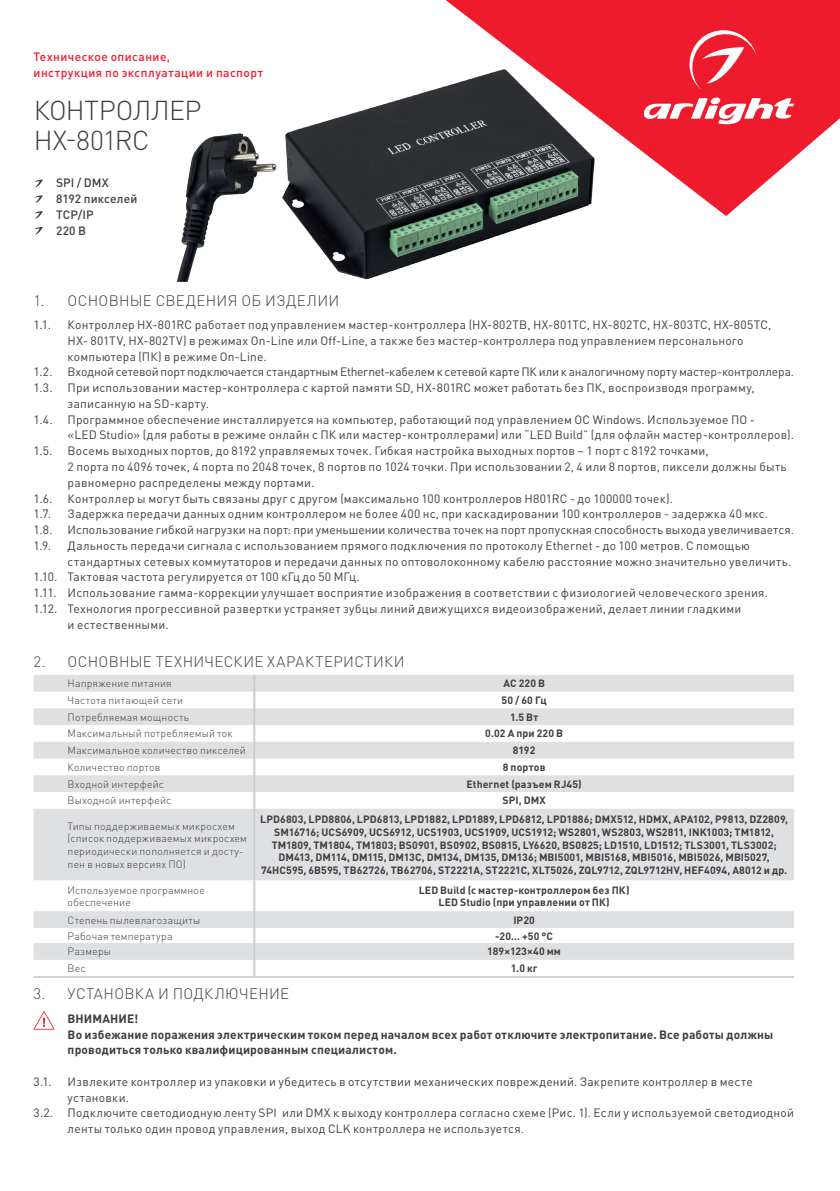
<style>
.page{position:relative;width:840px;height:1191px;background:#fff}
.page>*{position:absolute;margin:0;border:0;box-sizing:border-box;transform-origin:0 0}
.t1{font:300 27px/30px "DIN Pro";letter-spacing:-.015em;color:#3e3e3f}
.t2{font:300 15px "DIN Pro";letter-spacing:.02em;color:#3e3e3f}
.t3{font:12px/15.8px "DIN Pro";letter-spacing:.02em;color:#3e3e3f}
.t4{font:700 12px/15.8px "DIN Pro";letter-spacing:.015em;color:#3e3e3f}
.t5{font:12px "DIN Pro";letter-spacing:-.01em;color:#3e3e3f}
.t6{font:500 12px/15.8px "DIN Pro";letter-spacing:.035em;color:#ee1b2d}
.t7{font:500 12px/15.8px "DIN Pro";letter-spacing:.01em;color:#3e3e3f}
.t8{font:700 10.4px/12.6px "DIN Pro";letter-spacing:.01em;color:#3e3e3f;text-align:center}
.t9{font:300 10.4px/12.6px "DIN Pro";letter-spacing:.015em;color:#3e3e3f}
</style>
<div class="page">
<svg style="left:445px;top:0;width:394px;height:216px;fill:#ee1b2d"></svg>
<svg style="left:640px;top:98px;width:153px;height:29px"></svg>
<svg style="left:684px;top:25px;width:72px;height:65px;background:#f04150"></svg>
<img style="left:176px;top:66px;width:424px;height:216px">
<svg style="left:34px;top:1011px;width:21px;height:18px"></svg>
<svg style="left:34px;top:180px;width:9px;height:7px"></svg>
<svg style="left:34px;top:195px;width:9px;height:8px"></svg>
<svg style="left:34px;top:211px;width:9px;height:8px"></svg>
<svg style="left:34px;top:227px;width:9px;height:7px"></svg>
<svg style="left:34px;top:675px;width:759px;height:205px;fill:#dfe0e2"></svg>
<svg style="left:34px;top:880px;width:759px;height:96px"></svg>
<svg style="left:253px;top:675px;width:2px;height:133px"></svg>
<hr style="left:253px;top:808px;width:2px;height:72px;background:#cccdcf">
<hr style="left:253px;top:880px;width:2px;height:31px;background:#cccdcf">
<svg style="left:253px;top:911px;width:2px;height:65px"></svg>
<hr style="left:34px;top:976px;width:220px;height:2px;background:#d1d2d4">
<hr style="left:254px;top:976px;width:539px;height:2px;background:#d1d2d4">
<p class="t6" style="left:34px;top:48px;width:231px">Техническое описание,<br>инструкция по эксплуатации и паспорт</p>
<h1 class="t1" style="left:34px;top:94px;width:169px">КОНТРОЛЛЕР<br>HX-801RC</h1>
<p class="t7" style="left:56px;top:174px;width:83px">SPI / DMX<br>8192 пикселей<br>TCP/IP<br>220 В</p>
<p class="t2" style="left:34px;top:291px;width:307px">1. ОСНОВНЫЕ СВЕДЕНИЯ ОБ ИЗДЕЛИИ</p>
<p class="t3" style="left:34px;top:316px;width:19px">1.1.</p>
<p class="t3" style="left:68px;top:316px;width:704px">Контроллер HX-801RC работает под управлением мастер-контроллера (HX-802TB, HX-801TC, HX-802TC, HX-803TC, HX-805TC,<br>HX- 801TV, HX-802TV) в режимах On-Line или Off-Line, а также без мастер-контроллера под управлением персонального компьютера (ПК) в режиме On-Line.</p>
<p class="t3" style="left:34px;top:364px;width:20px">1.2.</p>
<p class="t5" style="left:68px;top:364px;width:727px">Входной сетевой порт подключается стандартным Ethernet-кабелем к сетевой карте ПК или к аналогичному порту мастер-контроллера.</p>
<p class="t3" style="left:34px;top:379px;width:20px">1.3.</p>
<p class="t3" style="left:68px;top:379px;width:688px">При использовании мастер-контроллера с картой памяти SD, HX-801RC может работать без ПК, воспроизводя программу,</p>
<p class="t3" style="left:68px;top:395px;width:143px">записанную на SD-карту.</p>
<p class="t3" style="left:34px;top:411px;width:722px">1.4. Программное обеспечение инсталлируется на компьютер, работающий под управлением ОС Windows. Используемое ПО -</p>
<p class="t3" style="left:68px;top:427px;width:727px">«LED Studio» (для работы в режиме онлайн с ПК или мастер-контроллерами) или “LED Build” (для офлайн мастер-контроллеров).</p>
<p class="t3" style="left:34px;top:442px;width:20px">1.5.</p>
<p class="t3" style="left:68px;top:442px;width:720px">Восемь выходных портов, до 8192 управляемых точек. Гибкая настройка выходных портов – 1 порт с 8192 точками,<br>2 порта по 4096 точек, 4 порта по 2048 точек, 8 портов по 1024 точки. При использовании 2, 4 или 8 портов, пиксели должны быть равномерно распределены между портами.</p>
<p class="t3" style="left:34px;top:490px;width:20px">1.6.</p>
<p class="t3" style="left:68px;top:490px;width:606px">Контроллер ы могут быть связаны друг с другом (максимально 100 контроллеров H801RС - до 100000 точек).</p>
<p class="t3" style="left:34px;top:505px;width:19px">1.7.</p>
<p class="t3" style="left:68px;top:505px;width:701px">Задержка передачи данных одним контроллером не более 400 нс, при каскадировании 100 контроллеров - задержка 40 мкс.</p>
<p class="t3" style="left:34px;top:521px;width:20px">1.8.</p>
<p class="t3" style="left:68px;top:521px;width:727px">Использование гибкой нагрузки на порт: при уменьшении количества точек на порт пропускная способность выхода увеличивается.</p>
<p class="t3" style="left:34px;top:537px;width:19px">1.9.</p>
<p class="t3" style="left:68px;top:537px;width:683px">Дальность передачи сигнала с использованием прямого подключения по протоколу Ethernet - до 100 метров. С помощью</p>
<p class="t3" style="left:68px;top:553px;width:724px">стандартных сетевых коммутаторов и передачи данных по оптоволоконному кабелю расстояние можно значительно увеличить.</p>
<p class="t3" style="left:34px;top:568px;width:327px">1.10. Тактовая частота регулируется от 100 кГц до 50 МГц.</p>
<p class="t3" style="left:34px;top:584px;width:735px">1.11. Использование гамма-коррекции улучшает восприятие изображения в соответствии с физиологией человеческого зрения.</p>
<p class="t3" style="left:34px;top:600px;width:709px">1.12. Технология прогрессивной развертки устраняет зубцы линий движущихся видеоизображений, делает линии гладкими</p>
<p class="t3" style="left:68px;top:616px;width:102px">и естественными.</p>
<p class="t2" style="left:34px;top:651px;width:372px">2. ОСНОВНЫЕ ТЕХНИЧЕСКИЕ ХАРАКТЕРИСТИКИ</p>
<p class="t9" style="left:68px;top:677px;width:106px">Напряжение питания</p>
<p class="t8" style="left:503px;top:677px;width:43px">AC 220 В</p>
<p class="t9" style="left:68px;top:693px;width:117px">Частота питающей сети</p>
<p class="t8" style="left:501px;top:693px;width:47px">50 / 60 Гц</p>
<p class="t9" style="left:68px;top:710px;width:123px">Потребляемая мощность</p>
<p class="t8" style="left:510px;top:710px;width:30px">1.5 Вт</p>
<p class="t9" style="left:68px;top:727px;width:166px">Максимальный потребляемый ток</p>
<p class="t8" style="left:485px;top:727px;width:79px">0.02 А при 220 В</p>
<p class="t9" style="left:68px;top:743px;width:180px">Максимальное количество пикселей</p>
<p class="t8" style="left:512px;top:743px;width:24px">8192</p>
<p class="t9" style="left:68px;top:760px;width:94px">Количество портов</p>
<p class="t8" style="left:502px;top:760px;width:44px">8 портов</p>
<p class="t9" style="left:68px;top:777px;width:98px">Входной интерфейс</p>
<p class="t8" style="left:466px;top:777px;width:117px">Ethernet (разъем RJ45)</p>
<p class="t9" style="left:68px;top:794px;width:105px">Выходной интерфейс</p>
<p class="t8" style="left:502px;top:794px;width:45px">SPI, DMX</p>
<p class="t9" style="left:68px;top:819px;width:181px">Типы поддерживаемых микросхем (список поддерживаемых микросхем периодически пополняется и досту&shy;пен в новых версиях ПО)</p>
<p class="t8" style="left:260px;top:813px;width:529px">LPD6803, LPD8806, LPD6813, LPD1882, LPD1889, LPD6812, LPD1886; DMX512, HDMX, APA102, P9813, DZ2809, SM16716; UCS6909, UCS6912, UCS1903, UCS1909, UCS1912; WS2801, WS2803, WS2811, INK1003; TM1812, TM1809, TM1804, TM1803; BS0901, BS0902, BS0815, LY6620, BS0825; LD1510, LD1512; TLS3001, TLS3002; DM413, DM114, DM115, DM13C, DM134, DM135, DM136; MBI5001, MBI5168, MBI5016, MBI5026, MBI5027, 74HC595, 6B595, TB62726, TB62706, ST2221A, ST2221C, XLT5026, ZQL9712, ZQL9712HV, HEF4094, A8012 и др.</p>
<p class="t9" style="left:68px;top:883px;width:139px">Используемое программное обеспечение</p>
<p class="t8" style="left:418px;top:883px;width:212px">LED Build (с мастер-контроллером без ПК)<br>LED Studio (при управлении от ПК)</p>
<p class="t9" style="left:68px;top:913px;width:134px">Степень пылевлагозащиты</p>
<p class="t8" style="left:513px;top:913px;width:23px">IP20</p>
<p class="t9" style="left:68px;top:929px;width:106px">Рабочая температура</p>
<p class="t8" style="left:495px;top:929px;width:59px">-20… +50 °C</p>
<p class="t9" style="left:68px;top:945px;width:45px">Размеры</p>
<p class="t8" style="left:487px;top:945px;width:75px">189×123×40 мм</p>
<p class="t9" style="left:68px;top:962px;width:20px">Вес</p>
<p class="t8" style="left:510px;top:962px;width:28px">1.0 кг</p>
<p class="t2" style="left:34px;top:983px;width:257px">3. УСТАНОВКА И ПОДКЛЮЧЕНИЕ</p>
<p class="t4" style="left:68px;top:1010px;width:706px">ВНИМАНИЕ!<br>Во избежание поражения электрическим током перед началом всех работ отключите электропитание. Все работы должны проводиться только квалифицированным специалистом.</p>
<p class="t3" style="left:34px;top:1073px;width:19px">3.1.</p>
<p class="t3" style="left:68px;top:1073px;width:686px">Извлеките контроллер из упаковки и убедитесь в отсутствии механических повреждений. Закрепите контроллер в месте</p>
<p class="t3" style="left:68px;top:1089px;width:63px">установки.</p>
<p class="t3" style="left:34px;top:1104px;width:761px">3.2. Подключите светодиодную ленту SPI или DMX к выходу контроллера согласно схеме (Рис. 1). Если у используемой светодиодной</p>
<p class="t3" style="left:68px;top:1120px;width:457px">ленты только один провод управления, выход CLK контроллера не используется.</p>
</div>
